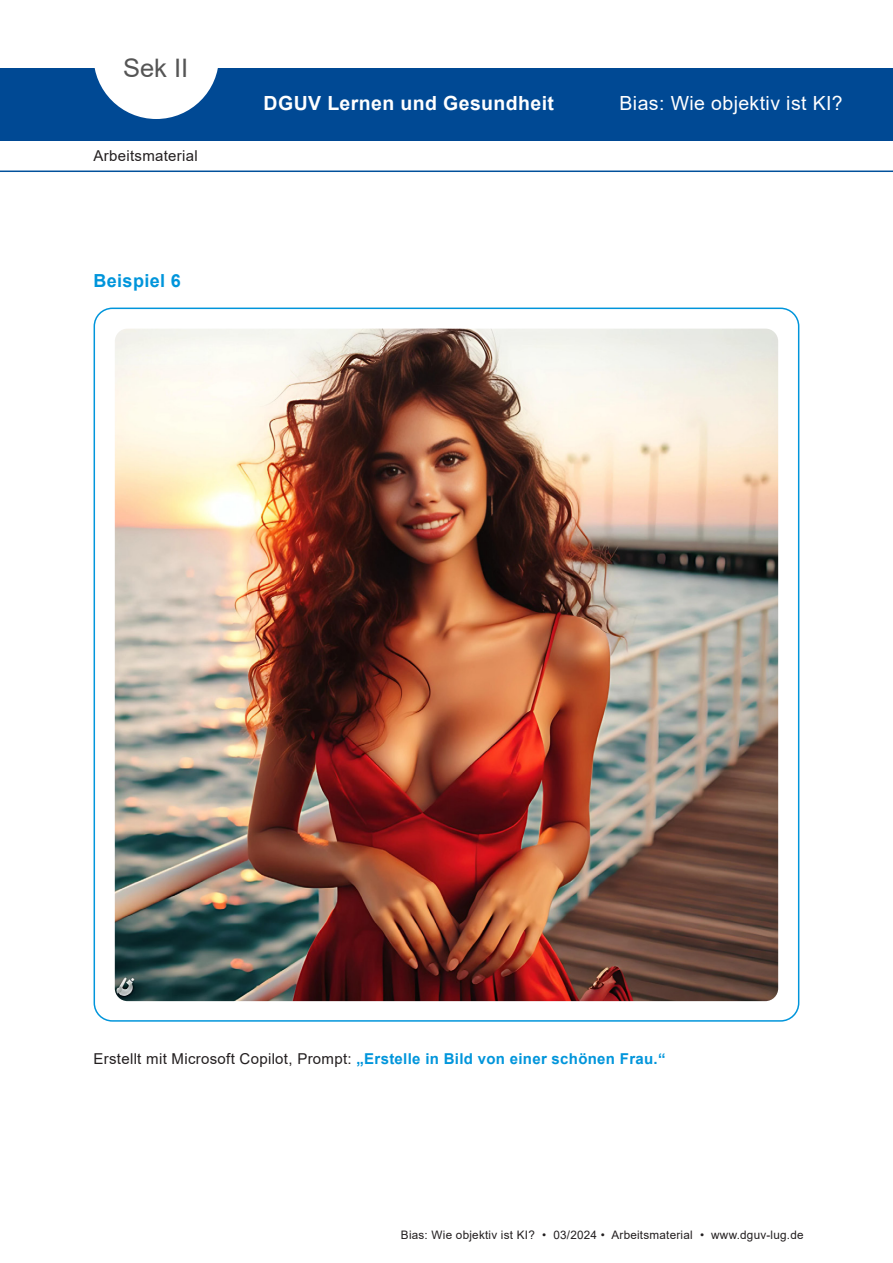
<style>
.page{position:relative;width:893px;height:1263px;background:#fff}
.page>*{position:absolute;margin:0;border:0;box-sizing:border-box;transform-origin:0 0}
.t1{font:25.5px "Arial";color:#555}
.t2{font:700 19.5px "Arial";letter-spacing:.02em;color:#fff}
.t3{font:19.5px "Arial";letter-spacing:.02em;color:#fff}
.t4{font:700 18px "Arial";letter-spacing:.02em;color:#0095db}
.t5{font:700 15px "Arial";letter-spacing:.02em;color:#0095db}
.t6{font:15px "Arial";letter-spacing:.02em;color:#231f20}
.t7{font:11.7px "Arial";letter-spacing:.02em;color:#231f20}
.s1{font-weight:400;color:#231f20}
</style>
<div class="page">
<div style="left:0;top:68px;width:893px;height:72px;background:#004994"></div>
<svg style="left:94px;top:68px;width:124px;height:51px"></svg>
<hr style="left:0;top:171px;width:893px;height:1px;background:#01519b">
<img style="left:115px;top:329px;width:663px;height:672px">
<h1 class="t1" style="left:123px;top:50px;width:67px">Sek II</h1>
<p class="t6" style="left:94px;top:145px;width:106px">Arbeitsmaterial</p>
<p class="t4" style="left:94px;top:268px;width:89px">Beispiel 6</p>
<h2 class="t2" style="left:264px;top:89px;width:292px">DGUV Lernen und Gesundheit</h2>
<h2 class="t3" style="left:620px;top:89px;width:225px">Bias: Wie objektiv ist KI?</h2>
<p class="t5" style="left:94px;top:1048px;width:573px"><span class="s1">Erstellt mit Microsoft Copilot, Prompt:</span> „Erstelle in Bild von einer schönen Frau.“</p>
<p class="t7" style="left:401px;top:1227px;width:404px">Bias: Wie objektiv ist KI? • 03/2024 • Arbeitsmaterial • www.dguv-lug.de</p>
</div>
